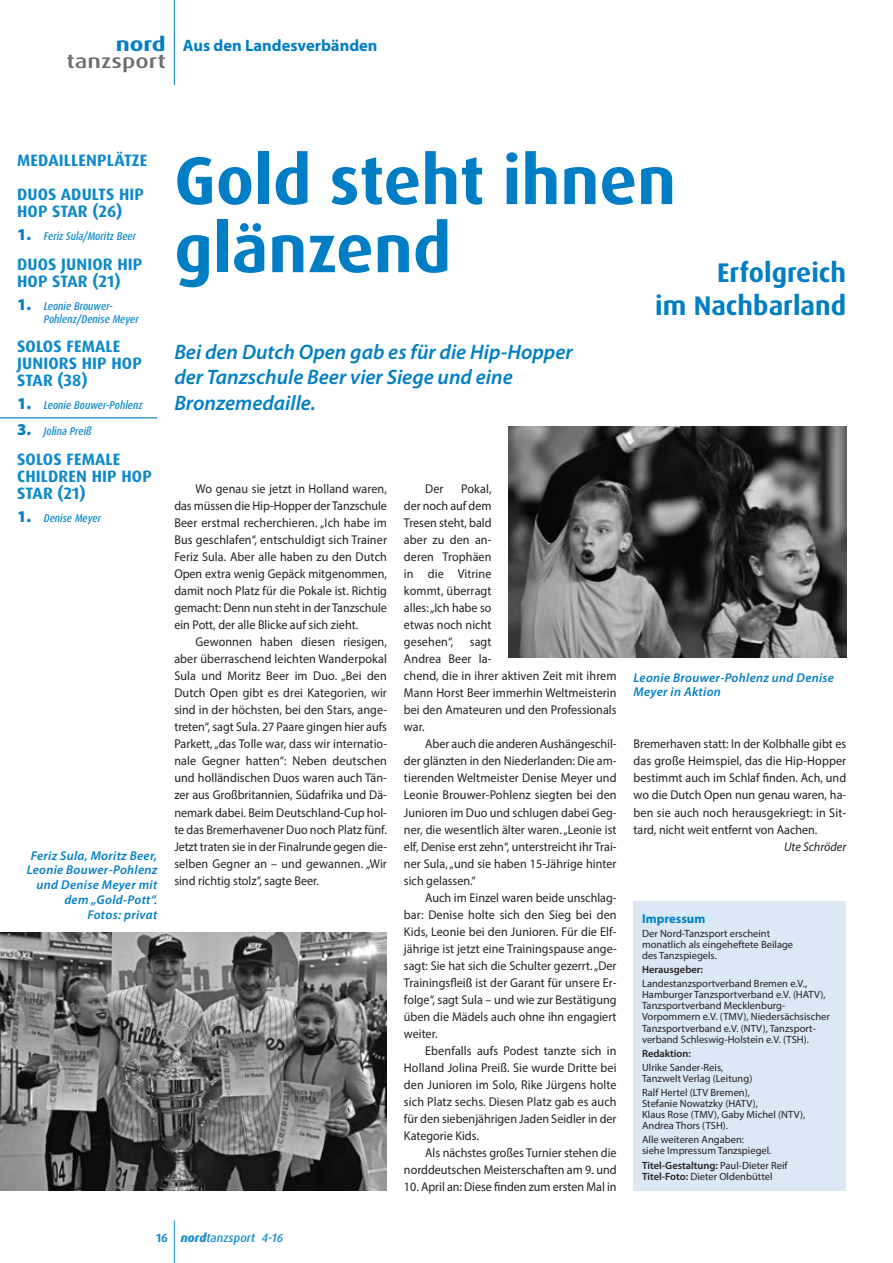
<style>
.page{position:relative;width:893px;height:1263px;background:#fff}
.page>*{position:absolute;margin:0;border:0;box-sizing:border-box;transform-origin:0 0}
.t1{font:700 67.5px/68.1px "Dax OT";color:#007ec5}
.t2{font:700 27px/33px "Dax OT";color:#007ec5;text-align:right}
.t3{font:italic 600 21px/25.5px "Myriad Pro";color:#007ec5}
.t4{font:500 19.5px "Dax OT";color:#6c6d70;scale:1.25 1}
.t5{font:700 19.5px "Dax OT";color:#007ec5;scale:1.25 1}
.t6{font:700 16.5px/17px "Dax OT";letter-spacing:.01em;color:#0c89cb}
.t7{font:700 16.5px "Myriad Pro";color:#007ec5}
.t8{font:12.75px/17px "Myriad Pro";color:#231f20;text-align:justify;scale:.95 1}
.t9{font:italic 600 12.75px/14.9px "Myriad Pro";letter-spacing:.025em;color:#007ec5;text-align:right}
.t10{font:italic 12.75px "Myriad Pro";color:#231f20;scale:.95 1}
.t11{font:700 12.75px "Myriad Pro";color:#007ec5}
.t12{font:italic 500 12px "Dax OT";color:#178dce}
.t13{font:italic 500 condensed 11.25px/12.8px "Dax OT";color:#0c89cb}
.t14{font:10.5px/11.1px "Myriad Pro";color:#231f20}
.t15{font:600 10.5px "Myriad Pro";color:#231f20}
.s1{font-family:"Myriad Pro";font-weight:900;font-style:normal;font-stretch:normal;font-size:16.5px;color:#007ec5}
.s2{font-weight:600}
.s3{font-weight:700;font-style:normal}
.s4{font-weight:800}
</style>
<div class="page">
<hr style="left:174px;top:1220px;width:1px;height:43px;background:#178dce">
<hr style="left:174px;top:0;width:1px;height:85px;background:#007ec5">
<hr style="left:0;top:417px;width:157px;height:1px;background:#007ec5">
<div style="left:634px;top:901px;width:212px;height:290px;background:#dbe8f6"></div>
<img style="left:0;top:932px;width:387px;height:259px">
<img style="left:508px;top:427px;width:338px;height:230px">
<h3 class="t5" style="left:116px;top:36px;width:42px">nord</h3>
<h3 class="t4" style="left:67px;top:49px;width:81px">tanzsport</h3>
<p class="t7" style="left:183px;top:39px;width:196px">Aus den Landesverbänden</p>
<p class="t6" style="left:17px;top:144px;width:132px;line-height:34px">MEDAILLENPLÄTZE<br>DUOS ADULTS HIP</p>
<p class="t6" style="left:17px;top:204px;width:107px">HOP STAR (26)</p>
<p class="t13" style="left:17px;top:230px;width:121px"><span class="s1">1.</span> Feriz Sula/Moritz Beer</p>
<p class="t6" style="left:17px;top:257px;width:127px">DUOS JUNIOR HIP<br>HOP STAR (21)</p>
<p class="t13" style="left:44px;top:300px;width:96px;text-indent:-27px"><span class="s1">1.</span> Leonie Brouwer-<br>Pohlenz/Denise Meyer</p>
<p class="t6" style="left:17px;top:339px;width:126px">SOLOS FEMALE<br>JUNIORS HIP HOP<br>STAR (38)</p>
<p class="t13" style="left:17px;top:400px;width:127px"><span class="s1">1.</span> Leonie Bouwer-Pohlenz</p>
<p class="t13" style="left:17px;top:425px;width:76px"><span class="s1">3.</span> Jolina Preiß</p>
<p class="t6" style="left:17px;top:451px;width:136px">SOLOS FEMALE<br>CHILDREN HIP HOP<br>STAR (21)</p>
<p class="t13" style="left:17px;top:512px;width:86px"><span class="s1">1.</span> Denise Meyer</p>
<p class="t9" style="left:27px;top:849px;width:132px">Feriz Sula, Moritz Beer,<br>Leonie Bouwer-Pohlenz und Denise Meyer mit dem „Gold-Pott“.<br>Fotos: privat</p>
<h1 class="t1" style="left:174px;top:151px;width:503px">Gold steht ihnen glänzend</h1>
<h2 class="t2" style="left:655px;top:258px;width:192px">Erfolgreich<br>im Nachbarland</h2>
<h3 class="t3" style="left:174px;top:341px;width:400px">Bei den Dutch Open gab es für die Hip-Hopper der Tanzschule Beer vier Siege und eine<br>Bronzemedaille.</h3>
<p class="t8" style="left:174px;top:482px;width:225px;text-indent:21px">Wo genau sie jetzt in Holland waren, das müssen die Hip-Hopper der Tanzschule Beer erstmal recherchieren. „Ich habe im Bus geschlafen“, entschuldigt sich Trainer Feriz Sula. Aber alle haben zu den Dutch Open extra wenig Gepäck mitgenommen, damit noch Platz für die Pokale ist. Richtig gemacht: Denn nun steht in der Tanzschule ein Pott, der alle Blicke auf sich zieht.</p>
<p class="t8" style="left:174px;top:635px;width:226px;text-indent:21px">Gewonnen haben diesen riesigen, aber überraschend leichten Wanderpokal Sula und Moritz Beer im Duo. „Bei den Dutch Open gibt es drei Kategorien, wir sind in der höchsten, bei den Stars, ange&shy;treten“, sagt Sula. 27 Paare gingen hier aufs Parkett, „das Tolle war, dass wir internatio&shy;nale Gegner hatten“: Neben deutschen und holländischen Duos waren auch Tän&shy;zer aus Großbritannien, Südafrika und Dä&shy;nemark dabei. Beim Deutschland-Cup hol&shy;te das Bremerhavener Duo noch Platz fünf.<br>Jetzt traten sie in der Finalrunde gegen die&shy;selben Gegner an – und gewannen. „Wir sind richtig stolz“, sagte Beer.</p>
<p class="t8" style="left:404px;top:482px;width:94px;text-indent:57px">Pokal, der noch auf dem Tresen steht, bald aber zu den an&shy;deren Trophäen in die Vitrine kommt, überragt alles: „Ich habe so etwas noch nicht gesehen“,</p>
<p class="t8" style="left:425px;top:482px;width:21px">Der</p>
<p class="t8" style="left:404px;top:635px;width:225px;text-align:left;text-indent:66px">sagt<br>Andrea Beer la-<br>chend, die in ihrer aktiven Zeit mit ihrem<br>Mann Horst Beer immerhin Weltmeisterin bei den Amateuren und den Professionals war.</p>
<p class="t8" style="left:404px;top:737px;width:225px;text-indent:21px">Aber auch die anderen Aushängeschil&shy;der glänzten in den Niederlanden: Die am&shy;tierenden Weltmeister Denise Meyer und Leonie Brouwer-Pohlenz siegten bei den Junioren im Duo und schlugen dabei Geg&shy;ner, die wesentlich älter waren. „Leonie ist elf, Denise erst zehn“, unterstreicht ihr Trai&shy;ner Sula, „und sie haben 15-Jährige hinter sich gelassen.“</p>
<p class="t8" style="left:404px;top:890px;width:226px;text-indent:21px">Auch im Einzel waren beide unschlag&shy;bar: Denise holte sich den Sieg bei den Kids, Leonie bei den Junioren. Für die Elf&shy;jährige ist jetzt eine Trainingspause ange&shy;sagt: Sie hat sich die Schulter gezerrt. „Der Trainingsfleiß ist der Garant für unsere Er&shy;folge“, sagt Sula – und wie zur Bestätigung üben die Mädels auch ohne ihn engagiert weiter.</p>
<p class="t8" style="left:404px;top:1043px;width:225px;text-indent:21px">Ebenfalls aufs Podest tanzte sich in Holland Jolina Preiß. Sie wurde Dritte bei den Junioren im Solo, Rike Jürgens holte sich Platz sechs. Diesen Platz gab es auch für den siebenjährigen Jaden Seidler in der Kategorie Kids.</p>
<p class="t8" style="left:404px;top:1145px;width:225px;text-align:right">Als nächstes großes Turnier stehen die norddeutschen Meisterschaften am 9. und</p>
<p class="t8" style="left:404px;top:1179px;width:225px">10. April an: Diese finden zum ersten Mal in</p>
<p class="t9" style="left:634px;top:671px;width:202px;text-align:left">Leonie Brouwer-Pohlenz und Denise<br>Meyer in Aktion</p>
<p class="t8" style="left:634px;top:737px;width:225px">Bremerhaven statt: In der Kolbhalle gibt es das große Heimspiel, das die Hip-Hopper bestimmt auch im Schlaf finden. Ach, und wo die Dutch Open nun genau waren, ha&shy;ben sie auch noch herausgekriegt: in Sit&shy;tard, nicht weit entfernt von Aachen.</p>
<p class="t10" style="left:784px;top:839px;width:67px">Ute Schröder</p>
<p class="t11" style="left:642px;top:913px;width:65px">Impressum</p>
<p class="t14" style="left:642px;top:928px;width:153px">Der Nord-Tanzsport erscheint monatlich als eingeheftete Beilage des Tanzspiegels.</p>
<p class="t15" style="left:642px;top:965px;width:63px">Herausgeber:</p>
<p class="t14" style="left:642px;top:979px;width:189px">Landestanzsportverband Bremen e.V., Hamburger Tanzsportverband e.V. (HATV), Tanzsportverband Mecklenburg-Vorpommern e.V. (TMV), Niedersächsischer Tanzsportverband e.V. (NTV), Tanzsport&shy;verband Schleswig-Holstein e.V. (TSH).</p>
<p class="t15" style="left:642px;top:1049px;width:50px">Redaktion:</p>
<p class="t14" style="left:642px;top:1062px;width:112px">Ulrike Sander-Reis,<br>Tanzwelt Verlag (Leitung)</p>
<p class="t14" style="left:642px;top:1088px;width:165px">Ralf Hertel (LTV Bremen),<br>Stefanie Nowatzky (HATV),<br>Klaus Rose (TMV), Gaby Michel (NTV),<br>Andrea Thors (TSH).</p>
<p class="t14" style="left:642px;top:1135px;width:131px">Alle weiteren Angaben:<br>siehe Impressum Tanzspiegel.</p>
<p class="t14" style="left:642px;top:1160px;width:147px"><span class="s2">Titel-Gestaltung:</span> Paul-Dieter Reif<br><span class="s2">Titel-Foto:</span> Dieter Oldenbüttel</p>
<p class="t12" style="left:156px;top:1230px;width:129px"><span class="s3">16</span> <span class="s4">nord</span>tanzsport 4-16</p>
</div>
